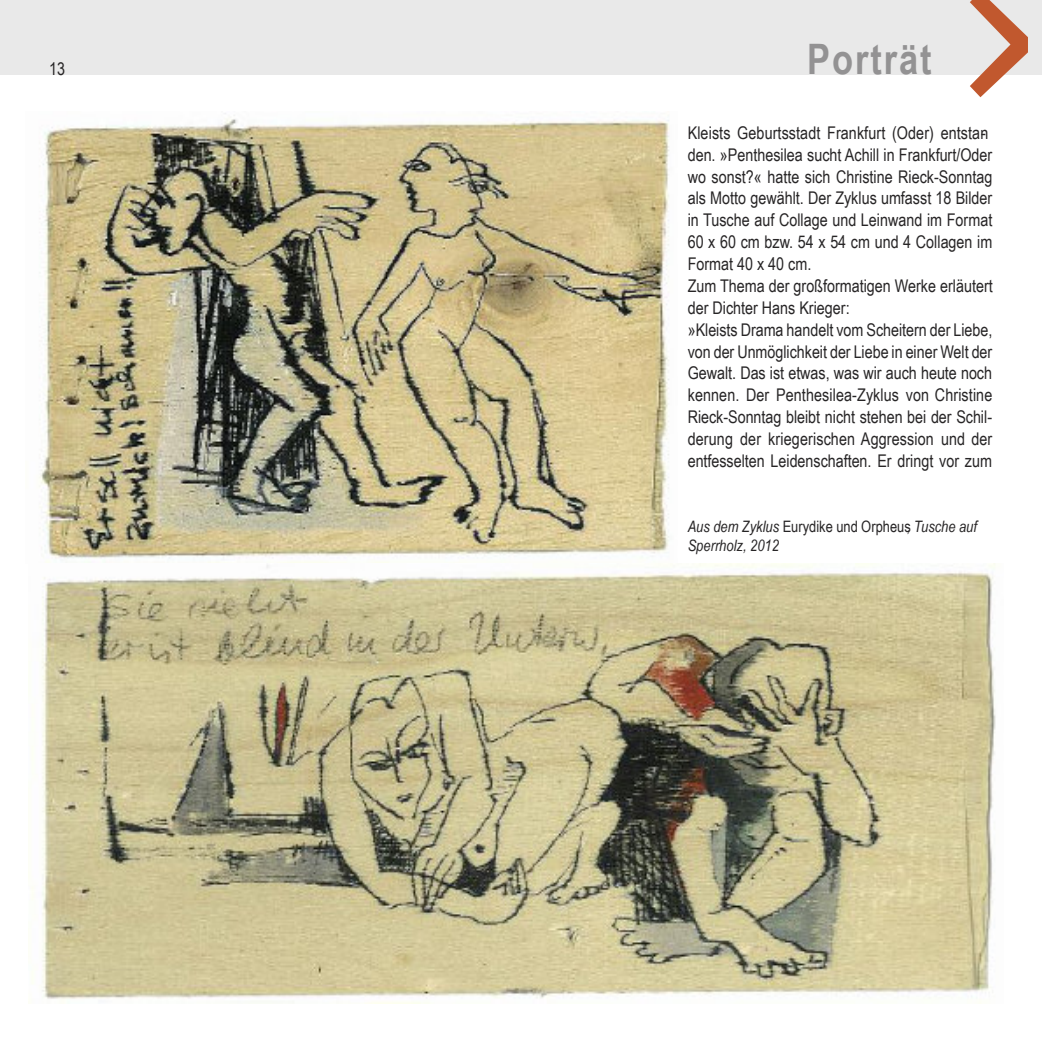
<style>
.page{position:relative;width:1042px;height:1042px;background:#fff}
.page>*{position:absolute;margin:0;border:0;box-sizing:border-box;transform-origin:0 0}
.t1{font:194.25px "Monaco";color:#c1582e}
.t2{font:700 42px "Arial Narrow";letter-spacing:.045em;color:#939293}
.t3{font:17.5px/21.9px "Arial Narrow";color:#272526}
.t4{font:italic 15.75px/18.9px "Arial Narrow";color:#272526}
.s1{font-style:normal}
</style>
<div class="page">
<div style="left:0;top:0;width:1042px;height:74px;background:#e9e9e9"></div>
<img style="left:39px;top:113px;width:631px;height:450px">
<img style="left:32px;top:563px;width:964px;height:440px">
<p class="t3" style="left:49px;top:59px;width:17px">13</p>
<h2 class="t2" style="left:807px;top:44px;width:126px">Porträt</h2>
<h1 class="t1" style="left:943px;top:-97px;width:118px">›</h1>
<p class="t3" style="left:688px;top:123px;width:306px">Kleists Geburtsstadt Frankfurt (Oder) entstan&shy;den. »Penthesilea sucht Achill in Frankfurt/Oder wo sonst?« hatte sich Christine Rieck-Sonntag als Motto gewählt. Der Zyklus umfasst 18 Bilder in Tusche auf Collage und Leinwand im Format 60 x 60 cm bzw. 54 x 54 cm und 4 Collagen im Format 40 x 40 cm.<br>Zum Thema der großformatigen Werke erläutert der Dichter Hans Krieger:<br>»Kleists Drama handelt vom Scheitern der Liebe, von der Unmöglichkeit der Liebe in einer Welt der Gewalt. Das ist etwas, was wir auch heute noch kennen. Der Penthesilea-Zyklus von Christine Rieck-Sonntag bleibt nicht stehen bei der Schil&shy;derung der kriegerischen Aggression und der entfesselten Leidenschaften. Er dringt vor zum</p>
<p class="t4" style="left:688px;top:518px;width:291px">Aus dem Zyklus <span class="s1">Eurydike und Orpheus</span>, Tusche auf<br>Sperrholz, 2012</p>
</div>
